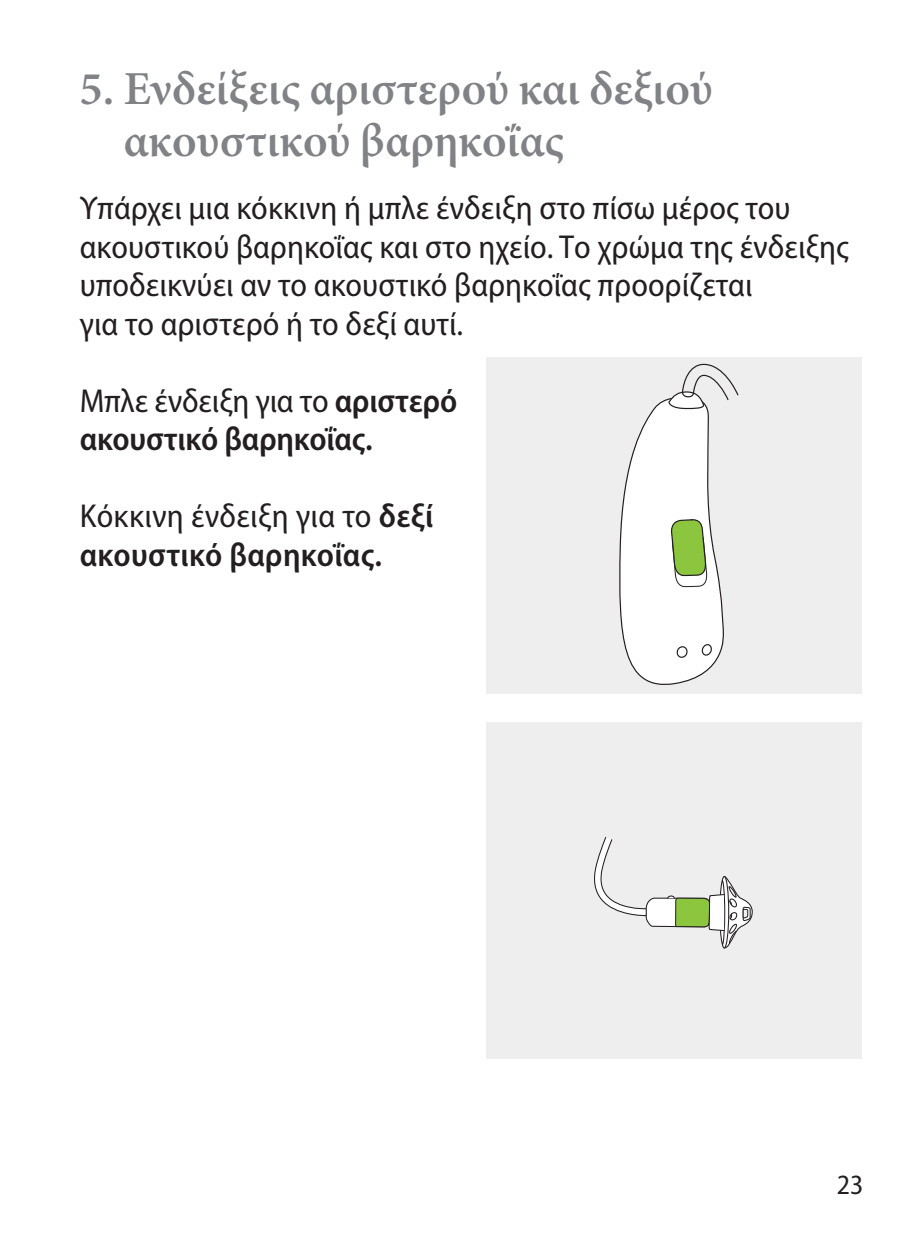
<style>
.page{position:relative;width:913px;height:1241px;background:#fff}
.page>*{position:absolute;margin:0;border:0;box-sizing:border-box;transform-origin:0 0}
.t1{font:600 47.25px/52.5px "Minion Pro";color:#808285}
.t2{font:semi-condensed 33.25px/38.5px "Myriad Pro";letter-spacing:.005em;color:#231f20}
.t3{font:600 semi-condensed 33.25px/38.5px "Myriad Pro";color:#231f20}
.t4{font:semi-condensed 28px "Myriad Pro";color:#231f20}
.s1{font-weight:400}
</style>
<div class="page">
<div style="left:486px;top:357px;width:375px;height:336px;background:#eeeeef"></div>
<svg style="left:619px;top:363px;width:120px;height:322px"></svg>
<div style="left:486px;top:722px;width:375px;height:336px;background:#eeeeef"></div>
<svg style="left:594px;top:836px;width:159px;height:112px"></svg>
<h1 class="t1" style="left:124px;top:62px;width:590px;text-indent:-44px">5. Ενδείξεις αριστερού και δεξιού ακουστικού βαρηκοΐας</h1>
<p class="t2" style="left:80px;top:188px;width:771px">Υπάρχει μια κόκκινη ή μπλε ένδειξη στο πίσω μέρος του ακουστικού βαρηκοΐας και στο ηχείο. Το χρώμα της ένδειξης υποδεικνύει αν το ακουστικό βαρηκοΐας προορίζεται<br>για το αριστερό ή το δεξί αυτί.</p>
<p class="t3" style="left:80px;top:380px;width:379px"><span class="s1">Μπλε ένδειξη για το</span> αριστερό ακουστικό βαρηκοΐας.</p>
<p class="t3" style="left:80px;top:496px;width:355px"><span class="s1">Κόκκινη ένδειξη για το</span> δεξί ακουστικό βαρηκοΐας.</p>
<p class="t4" style="left:837px;top:1167px;width:28px">23</p>
</div>
